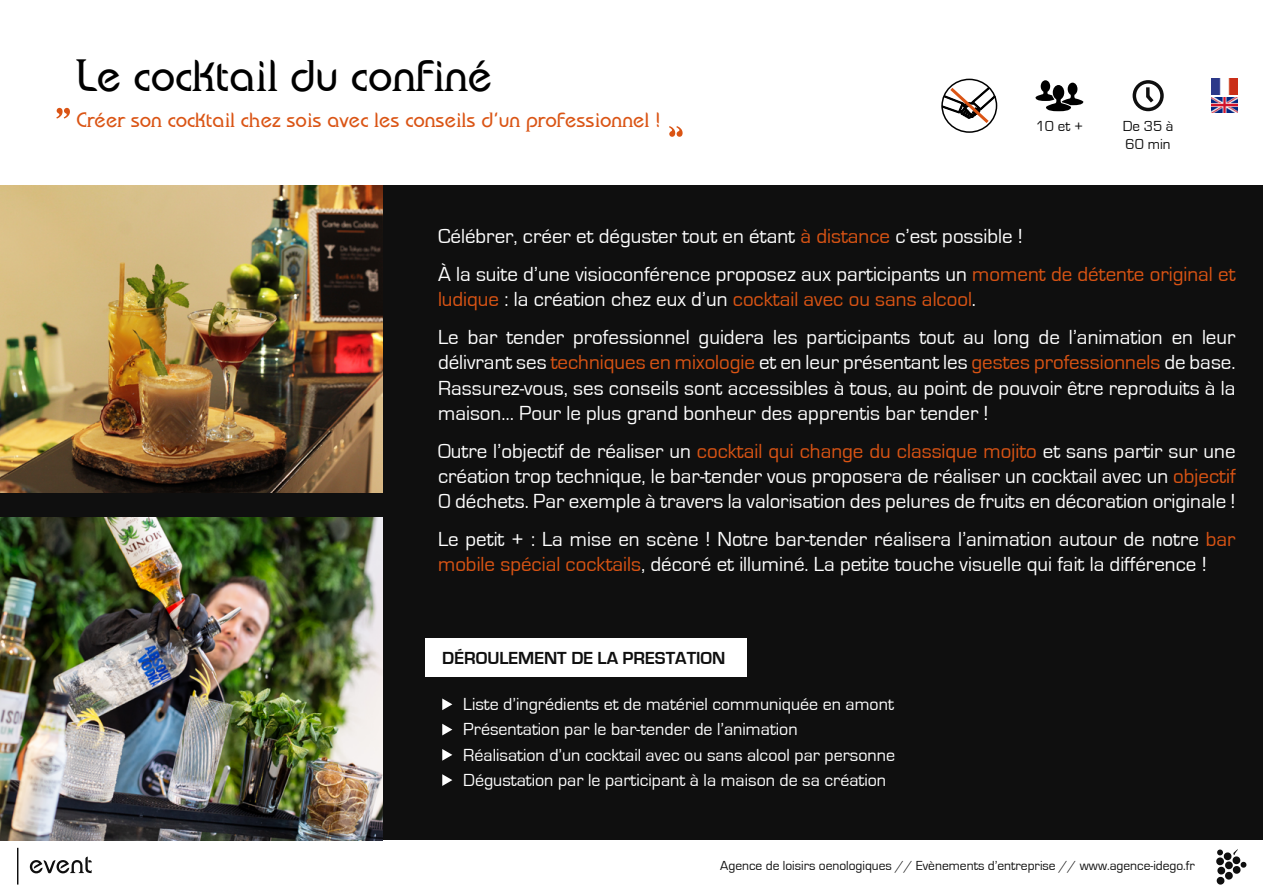
<style>
.page{position:relative;width:1263px;height:893px;background:#fff}
.page>*{position:absolute;margin:0;border:0;box-sizing:border-box;transform-origin:0 0}
.t1{font:45px "bauserif";color:#000}
.t2{font:21px/25.2px "Eurostile";color:#fff}
.t3{font:21px "bauserif";color:#da5414}
.t4{font:18px/25.2px "Eurostile";color:#fff}
.t5{font:700 18px "Eurostile";color:#0f0f0f}
.t6{font:15px/18px "Eurostile";color:#0f0f0f}
.t7{font:13.5px "Eurostile";color:#0f0f0f}
.s1{color:#da5414}
</style>
<div class="page">
<div style="left:0;top:186px;width:1263px;height:654px;background:#0f0f0f"></div>
<div style="left:425px;top:638px;width:321px;height:38px;background:#fff"></div>
<svg style="left:442px;top:698px;width:10px;height:12px"></svg>
<svg style="left:442px;top:724px;width:10px;height:11px"></svg>
<svg style="left:442px;top:749px;width:10px;height:12px"></svg>
<svg style="left:442px;top:774px;width:10px;height:12px"></svg>
<svg style="left:30px;top:857px;width:62px;height:16px"></svg>
<hr style="left:17px;top:848px;width:1px;height:36px;background:#0f0f0f">
<svg style="left:1216px;top:849px;width:31px;height:36px"></svg>
<svg style="left:1132px;top:80px;width:32px;height:32px"></svg>
<svg style="left:1035px;top:80px;width:48px;height:31px"></svg>
<img style="left:0;top:186px;width:383px;height:307px">
<svg style="left:56px;top:108px;width:14px;height:11px"></svg>
<svg style="left:669px;top:126px;width:14px;height:11px"></svg>
<img style="left:1212px;top:79px;width:25px;height:15px">
<img style="left:1212px;top:97px;width:25px;height:16px">
<img style="left:0;top:517px;width:383px;height:323px">
<div style="left:941px;top:79px;width:56px;height:54px;border:2px solid #000;border-radius:50%"></div>
<svg style="left:942px;top:85px;width:53px;height:41px"></svg>
<h1 class="t1" style="left:77px;top:48px;width:417px">Le cocktail du confiné</h1>
<p class="t3" style="left:77px;top:107px;width:586px">Créer son cocktail chez sois avec les conseils d’un professionnel !</p>
<p class="t6" style="left:1123px;top:117px;width:52px">De 35 à<br>60 min</p>
<p class="t6" style="left:1036px;top:117px;width:49px">10 et +</p>
<p class="t2" style="left:438px;top:218px;width:799px;line-height:38px">Célébrer, créer et déguster tout en étant <span class="s1">à distance</span> c’est possible !<br>À la suite d’une visioconférence proposez aux participants un <span class="s1">moment de détente original et</span></p>
<p class="t2" style="left:438px;top:281px;width:799px;line-height:38px"><span class="s1">ludique</span> : la création chez eux d’un <span class="s1">cocktail avec ou sans alcool</span>.<br>Le bar tender professionnel guidera les participants tout au long de l’animation en leur</p>
<p class="t2" style="left:438px;top:350px;width:799px;text-align:justify">délivrant ses <span class="s1">techniques en mixologie</span> et en leur présentant les <span class="s1">gestes professionnels</span> de base.<br>Rassurez-vous, ses conseils sont accessibles à tous, au point de pouvoir être reproduits à la maison… Pour le plus grand bonheur des apprentis bar tender !</p>
<p class="t2" style="left:438px;top:439px;width:799px;text-align:justify">Outre l’objectif de réaliser un <span class="s1">cocktail qui change du classique mojito</span> et sans partir sur une création trop technique, le bar-tender vous proposera de réaliser un cocktail avec un <span class="s1">objectif </span>0 déchets. Par exemple à travers la valorisation des pelures de fruits en décoration originale !</p>
<p class="t2" style="left:438px;top:527px;width:799px">Le petit + : La mise en scène ! Notre bar-tender réalisera l’animation autour de notre <span class="s1">bar mobile spécial cocktails</span>, décoré et illuminé. La petite touche visuelle qui fait la différence !</p>
<p class="t5" style="left:442px;top:648px;width:285px">DÉROULEMENT DE LA PRESTATION</p>
<p class="t4" style="left:463px;top:692px;width:433px">Liste d’ingrédients et de matériel communiquée en amont Présentation par le bar-tender de l’animation<br>Réalisation d’un cocktail avec ou sans alcool par personne Dégustation par le participant à la maison de sa création</p>
<p class="t7" style="left:720px;top:858px;width:476px">Agence de loisirs oenologiques // Evènements d’entreprise // www.agence-idego.fr</p>
</div>
